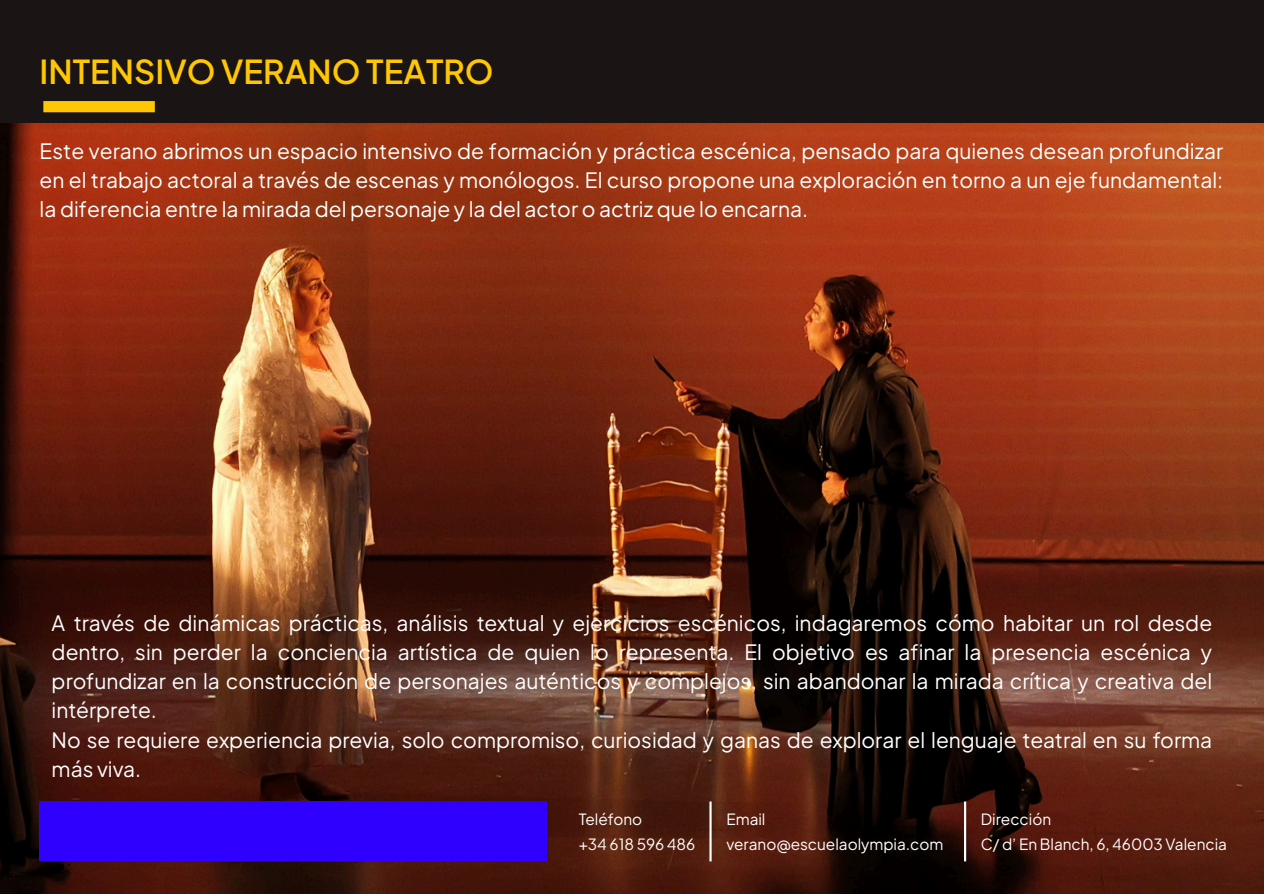
<style>
.page{position:relative;width:1264px;height:894px;background:#fff}
.page>*{position:absolute;margin:0;border:0;box-sizing:border-box;transform-origin:0 0}
.t1{font:600 32.85px "Plus Jakarta Sans";color:#ffc603}
.t2{font:21px/29.2px "Plus Jakarta Sans";color:#fff;text-align:justify}
.t3{font:15.3px "Plus Jakarta Sans";color:#fff}
</style>
<div class="page">
<div style="left:0;top:0;width:1263px;height:893px;background:#1a1514"></div>
<img style="left:0;top:124px;width:1263px;height:769px">
<div style="left:43px;top:101px;width:112px;height:11px;background:#ffc603"></div>
<hr style="left:709px;top:801px;width:2px;height:60px;background:#fff">
<hr style="left:964px;top:801px;width:2px;height:60px;background:#fff">
<div style="left:40px;top:801px;width:507px;height:60px;background:#3000ff"></div>
<p class="t1" style="left:40px;top:50px;width:455px">INTENSIVO VERANO TEATRO</p>
<h3 class="t2" style="left:40px;top:136px;width:1185px">Este verano abrimos un espacio intensivo de formación y práctica escénica, pensado para quienes desean profundizar en el trabajo actoral a través de escenas y monólogos. El curso propone una exploración en torno a un eje fundamental: la diferencia entre la mirada del personaje y la del actor o actriz que lo encarna.</h3>
<h2 class="t2" style="left:52px;top:607px;width:1162px">A través de dinámicas prácticas, análisis textual y ejercicios escénicos, indagaremos cómo habitar un rol desde dentro, sin perder la conciencia artística de quien lo representa. El objetivo es afinar la presencia escénica y profundizar en la construcción de personajes auténticos y complejos, sin abandonar la mirada crítica y creativa del intérprete.</h2>
<p class="t2" style="left:52px;top:724px;width:1162px">No se requiere experiencia previa, solo compromiso, curiosidad y ganas de explorar el lenguaje teatral en su forma más viva.</p>
<p class="t3" style="left:578px;top:808px;width:65px">Teléfono</p>
<p class="t3" style="left:578px;top:834px;width:118px">+34 618 596 486</p>
<p class="t3" style="left:726px;top:808px;width:41px">Email</p>
<h3 class="t3" style="left:726px;top:834px;width:219px">verano@escuelaolympia.com</h3>
<p class="t3" style="left:980px;top:808px;width:72px">Dirección</p>
<h2 class="t3" style="left:980px;top:834px;width:247px">C/ d’ En Blanch, 6, 46003 Valencia</h2>
</div>
